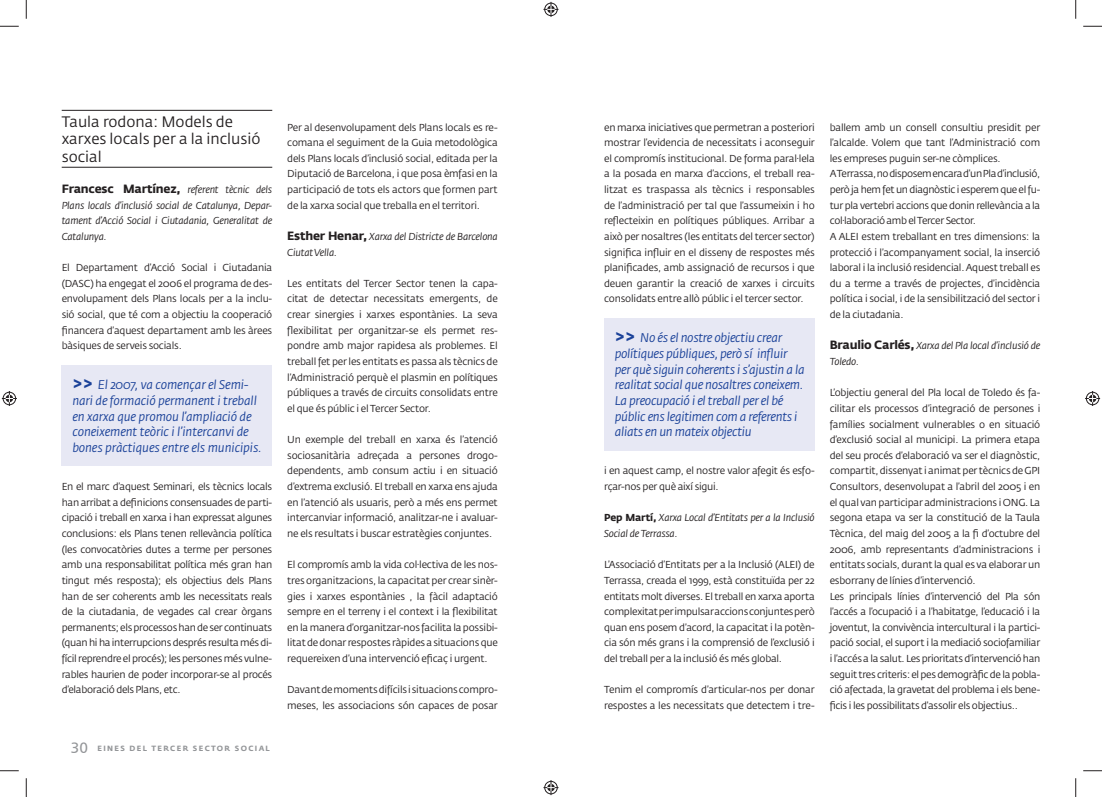
<style>
.page{position:relative;width:1102px;height:797px;background:#fff}
.page>*{position:absolute;margin:0;border:0;box-sizing:border-box;transform-origin:0 0}
.t1{font:15px/17.5px "Fedra Sans Std";color:#231f20}
.t2{font:italic 12.5px/15.6px "Fedra Sans Std";letter-spacing:-.025em;color:#1b4299}
.t3{font:10px/15.6px "Fedra Sans Std";letter-spacing:-.02em;color:#231f20;text-align:justify}
.t4{font:italic 10px/15.6px "Fedra Sans Std";letter-spacing:-.02em;color:#231f20}
.t5{font:700 7.5px "Fedra Sans Std";letter-spacing:.18em;color:#939598}
.s1{font-weight:700;font-style:normal;font-size:11.88px}
.s2{font-weight:700;font-style:normal;font-size:17.5px}
.s3{font-family:"Humanist 777 BT Roman B";font-weight:400;font-size:15px}
.s4{font-weight:700;font-style:normal}
</style>
<div class="page">
<hr style="left:62px;top:110px;width:210px;height:1px;background:#231f20">
<hr style="left:62px;top:167px;width:210px;height:1px;background:#231f20">
<div style="left:62px;top:365px;width:210px;height:101px;background:#e7e8f4"></div>
<div style="left:604px;top:318px;width:210px;height:133px;background:#e7e8f4"></div>
<svg style="left:0;top:25px;width:19px;height:2px"></svg>
<svg style="left:1083px;top:25px;width:18px;height:2px"></svg>
<svg style="left:0;top:770px;width:19px;height:1px"></svg>
<svg style="left:1083px;top:770px;width:18px;height:1px"></svg>
<svg style="left:25px;top:0;width:2px;height:19px"></svg>
<svg style="left:25px;top:778px;width:2px;height:19px"></svg>
<svg style="left:1075px;top:0;width:1px;height:19px"></svg>
<svg style="left:1075px;top:778px;width:1px;height:19px"></svg>
<svg style="left:543px;top:2px;width:15px;height:15px"></svg>
<svg style="left:543px;top:780px;width:15px;height:15px"></svg>
<svg style="left:2px;top:391px;width:15px;height:15px"></svg>
<svg style="left:1085px;top:391px;width:14px;height:15px"></svg>
<h1 class="t1" style="left:62px;top:114px;width:200px">Taula rodona: Models de xarxes locals per a la inclusió social</h1>
<p class="t4" style="left:62px;top:183px;width:212px;text-align:justify"><span class="s1">Francesc Martínez,</span> referent tècnic dels Plans locals d’inclusió social de Catalunya, Depar&shy;tament d’Acció Social i Ciutadania, Generalitat de Catalunya.</p>
<p class="t3" style="left:62px;top:261px;width:212px">El Departament d’Acció Social i Ciutadania (DASC) ha engegat el 2006 el programa de des&shy;envolupament dels Plans locals per a la inclu&shy;sió social, que té com a objectiu la cooperació financera d’aquest departament amb les àrees bàsiques de serveis socials.</p>
<p class="t2" style="left:72px;top:378px;width:191px"><span class="s2">&gt;&gt;</span> El 2007, va començar el Semi&shy;nari de formació permanent i treball en xarxa que promou l’ampliació de coneixement teòric i l’intercanvi de bones pràctiques entre els municipis.</p>
<p class="t3" style="left:62px;top:479px;width:212px">En el marc d’aquest Seminari, els tècnics locals han arribat a definicions consensuades de parti&shy;cipació i treball en xarxa i han expressat algunes conclusions: els Plans tenen rellevància política (les convocatòries dutes a terme per persones amb una responsabilitat política més gran han tingut més resposta); els objectius dels Plans han de ser coherents amb les necessitats reals de la ciutadania, de vegades cal crear òrgans permanents; els processos han de ser continuats (quan hi ha interrupcions després resulta més di&shy;fícil reprendre el procés); les persones més vulne&shy;rables haurien de poder incorporar-se al procés d’elaboració dels Plans, etc.</p>
<p class="t5" style="left:71px;top:745px;width:201px"><span class="s3">30</span> EINES DEL TERCER SECTOR SOCIAL</p>
<p class="t3" style="left:287px;top:120px;width:212px">Per al desenvolupament dels Plans locals es re&shy;comana el seguiment de la Guia metodològica dels Plans locals d’inclusió social, editada per la Diputació de Barcelona, i que posa èmfasi en la participació de tots els actors que formen part de la xarxa social que treballa en el territori.</p>
<p class="t4" style="left:287px;top:229px;width:212px"><span class="s1">Esther Henar,</span> Xarxa del Districte de Barcelona<br>Ciutat Vella.</p>
<p class="t3" style="left:287px;top:276px;width:212px">Les entitats del Tercer Sector tenen la capa&shy;citat de detectar necessitats emergents, de crear sinergies i xarxes espontànies. La seva flexibilitat per organitzar-se els permet res&shy;pondre amb major rapidesa als problemes. El treball fet per les entitats es passa als tècnics de l’Administració perquè el plasmin en polítiques públiques a través de circuits consolidats entre el que és públic i el Tercer Sector.</p>
<p class="t3" style="left:287px;top:432px;width:212px">Un exemple del treball en xarxa és l’atenció sociosanitària adreçada a persones drogo&shy;dependents, amb consum actiu i en situació d’extrema exclusió. El treball en xarxa ens ajuda en l’atenció als usuaris, però a més ens permet intercanviar informació, analitzar-ne i avaluar&shy;ne els resultats i buscar estratègies conjuntes.</p>
<p class="t3" style="left:287px;top:557px;width:212px">El compromís amb la vida col·lectiva de les nos&shy;tres organitzacions, la capacitat per crear sinèr&shy;gies i xarxes espontànies , la fàcil adaptació sempre en el terreny i el context i la flexibilitat en la manera d’organitzar-nos facilita la possibi&shy;litat de donar respostes ràpides a situacions que requereixen d’una intervenció eficaç i urgent.</p>
<p class="t3" style="left:287px;top:682px;width:212px">Davant de moments difícils i situacions compro&shy;meses, les associacions són capaces de posar</p>
<p class="t3" style="left:604px;top:120px;width:212px">en marxa iniciatives que permetran a posteriori mostrar l’evidencia de necessitats i aconseguir el compromís institucional. De forma paral·lela a la posada en marxa d’accions, el treball rea&shy;litzat es traspassa als tècnics i responsables de l’administració per tal que l’assumeixin i ho reflecteixin en polítiques públiques. Arribar a això per nosaltres (les entitats del tercer sector) significa influir en el disseny de respostes més planificades, amb assignació de recursos i que deuen garantir la creació de xarxes i circuits consolidats entre allò públic i el tercer sector.</p>
<p class="t2" style="left:614px;top:331px;width:191px"><span class="s2">&gt;&gt;</span> No és el nostre objectiu crear polítiques públiques, però sí influir per què siguin coherents i s’ajustin a la realitat social que nosaltres coneixem.<br>La preocupació i el treball per el bé públic ens legitimen com a referents i aliats en un mateix objectiu</p>
<p class="t3" style="left:604px;top:464px;width:212px">i en aquest camp, el nostre valor afegit és esfo&shy;rçar-nos per què així sigui.</p>
<p class="t4" style="left:604px;top:511px;width:212px"><span class="s4">Pep Martí,</span> Xarxa Local d’Entitats per a la Inclusió<br>Social de Terrassa.</p>
<p class="t3" style="left:604px;top:557px;width:212px">L’Associació d’Entitats per a la Inclusió (ALEI) de Terrassa, creada el 1999, està constituïda per 22 entitats molt diverses. El treball en xarxa aporta complexitat per impulsar accions conjuntes però quan ens posem d’acord, la capacitat i la potèn&shy;cia són més grans i la comprensió de l’exclusió i del treball per a la inclusió és més global.</p>
<p class="t3" style="left:604px;top:682px;width:212px">Tenim el compromís d’articular-nos per donar respostes a les necessitats que detectem i tre-</p>
<p class="t3" style="left:829px;top:120px;width:212px;text-align:left">ballem amb un consell consultiu presidit per l’alcalde. Volem que tant l’Administració com les empreses puguin ser-ne còmplices.<br>A Terrassa, no disposem encara d’un Pla d’inclusió, però ja hem fet un diagnòstic i esperem que el fu&shy;tur pla vertebri accions que donin rellevància a la col·laboració amb el Tercer Sector.<br>A ALEI estem treballant en tres dimensions: la protecció i l’acompanyament social, la inserció laboral i la inclusió residencial. Aquest treball es du a terme a través de projectes, d’incidència política i social, i de la sensibilització del sector i de la ciutadania.</p>
<p class="t4" style="left:829px;top:339px;width:212px"><span class="s1">Braulio Carlés,</span> Xarxa del Pla local d’inclusió de<br>Toledo.</p>
<p class="t3" style="left:829px;top:386px;width:212px;text-align:left">L’objectiu general del Pla local de Toledo és fa&shy;cilitar els processos d’integració de persones i famílies socialment vulnerables o en situació d’exclusió social al municipi. La primera etapa del seu procés d’elaboració va ser el diagnòstic, compartit, dissenyat i animat per tècnics de GPI Consultors, desenvolupat a l’abril del 2005 i en el qual van participar administracions i ONG. La segona etapa va ser la constitució de la Taula Tècnica, del maig del 2005 a la fi d’octubre del 2006, amb representants d’administracions i entitats socials, durant la qual es va elaborar un esborrany de línies d’intervenció.<br>Les principals línies d’intervenció del Pla són l’accés a l’ocupació i a l’habitatge, l’educació i la joventut, la convivència intercultural i la partici&shy;pació social, el suport i la mediació sociofamiliar i l’accés a la salut. Les prioritats d’intervenció han seguit tres criteris: el pes demogràfic de la pobla&shy;ció afectada, la gravetat del problema i els bene&shy;ficis i les possibilitats d’assolir els objectius..</p>
</div>
